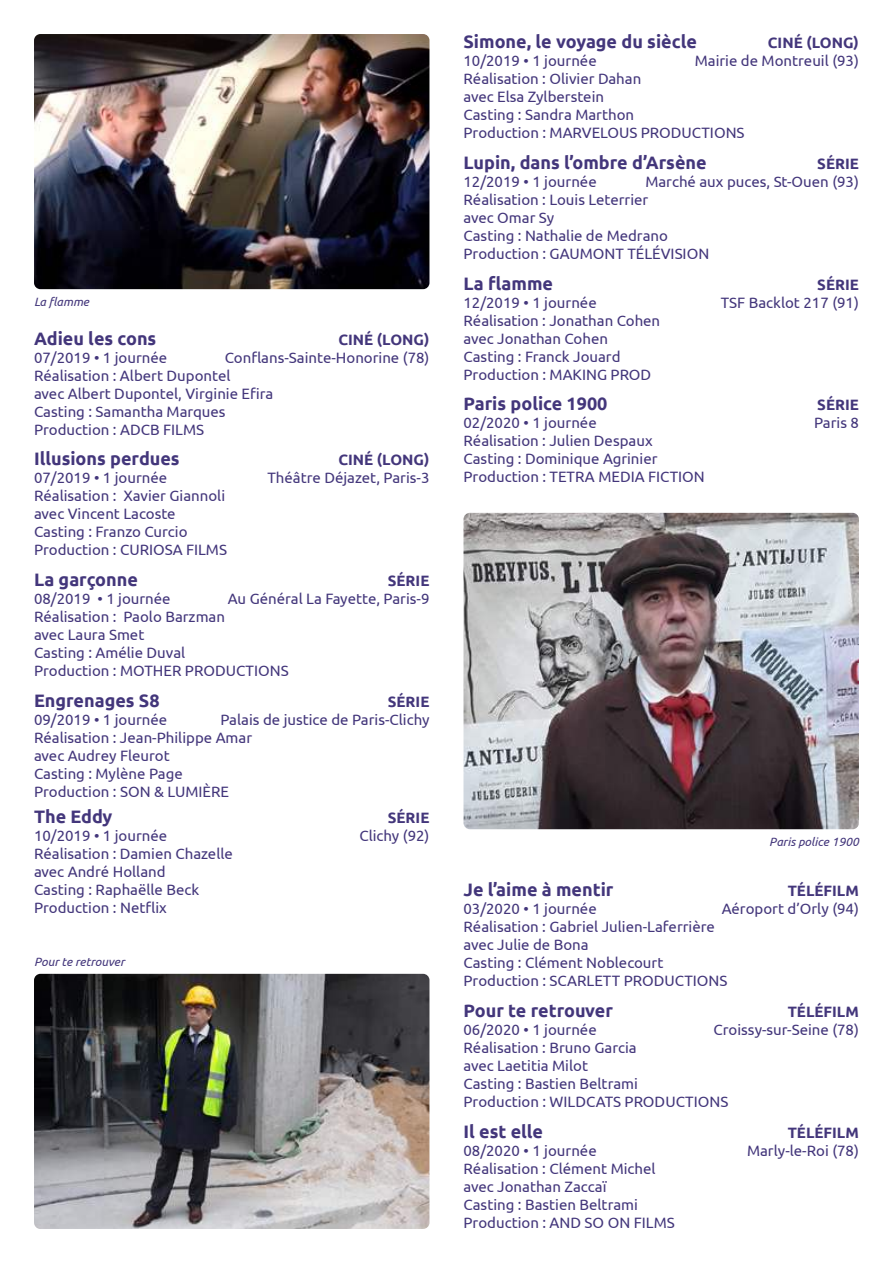
<style>
.page{position:relative;width:893px;height:1263px;background:#fff}
.page>*{position:absolute;margin:0;border:0;box-sizing:border-box;transform-origin:0 0}
.t1{font:700 18px "Ubuntu";color:#43367b}
.t2{font:15px/18px "Ubuntu";color:#43367b}
.t3{font:700 15px "Ubuntu";color:#43367b}
.t4{font:italic 12px "Ubuntu";color:#43367b}
</style>
<div class="page">
<img style="left:34px;top:34px;width:395px;height:255px">
<img style="left:463px;top:513px;width:396px;height:316px">
<img style="left:34px;top:974px;width:395px;height:255px">
<p class="t4" style="left:34px;top:295px;width:57px">La flamme</p>
<p class="t1" style="left:34px;top:330px;width:124px">Adieu les cons</p>
<p class="t3" style="left:338px;top:330px;width:93px">CINÉ (LONG)</p>
<p class="t2" style="left:34px;top:348px;width:135px">07/2019 • 1 journée</p>
<p class="t2" style="left:34px;top:348px;width:397px;text-indent:191px">Conflans-Sainte-Honorine (78)<br>Réalisation : Albert Dupontel<br>avec Albert Dupontel, Virginie Efira<br>Casting : Samantha Marques<br>Production : ADCB FILMS</p>
<p class="t1" style="left:34px;top:451px;width:147px">Illusions perdues</p>
<p class="t3" style="left:338px;top:451px;width:93px">CINÉ (LONG)</p>
<p class="t2" style="left:34px;top:470px;width:135px">07/2019 • 1 journée</p>
<p class="t2" style="left:267px;top:470px;width:164px">Théâtre Déjazet, Paris-3</p>
<p class="t2" style="left:34px;top:488px;width:195px">Réalisation : Xavier Giannoli avec Vincent Lacoste<br>Casting : Franzo Curcio<br>Production : CURIOSA FILMS</p>
<p class="t1" style="left:34px;top:572px;width:105px">La garçonne</p>
<p class="t3" style="left:388px;top:574px;width:43px">SÉRIE</p>
<p class="t2" style="left:34px;top:591px;width:138px">08/2019 • 1 journée</p>
<p class="t2" style="left:228px;top:591px;width:203px">Au Général La Fayette, Paris-9</p>
<p class="t2" style="left:34px;top:609px;width:256px">Réalisation : Paolo Barzman<br>avec Laura Smet<br>Casting : Amélie Duval<br>Production : MOTHER PRODUCTIONS</p>
<p class="t1" style="left:34px;top:692px;width:127px">Engrenages S8</p>
<p class="t3" style="left:388px;top:695px;width:43px">SÉRIE</p>
<p class="t2" style="left:34px;top:711px;width:135px">09/2019 • 1 journée</p>
<p class="t2" style="left:34px;top:711px;width:397px;text-indent:186px">Palais de justice de Paris-Clichy<br>Réalisation : Jean-Philippe Amar<br>avec Audrey Fleurot<br>Casting : Mylène Page<br>Production : SON &amp; LUMIÈRE</p>
<p class="t1" style="left:34px;top:809px;width:80px">The Eddy</p>
<p class="t3" style="left:388px;top:811px;width:43px">SÉRIE</p>
<p class="t2" style="left:34px;top:828px;width:135px">10/2019 • 1 journée</p>
<p class="t2" style="left:359px;top:828px;width:72px">Clichy (92)</p>
<p class="t2" style="left:34px;top:846px;width:200px">Réalisation : Damien Chazelle avec André Holland<br>Casting : Raphaëlle Beck<br>Production : Netflix</p>
<p class="t4" style="left:34px;top:957px;width:92px">Pour te retrouver</p>
<p class="t1" style="left:463px;top:34px;width:235px">Simone, le voyage du siècle</p>
<p class="t3" style="left:768px;top:34px;width:93px">CINÉ (LONG)</p>
<p class="t2" style="left:463px;top:53px;width:135px">10/2019 • 1 journée</p>
<p class="t2" style="left:695px;top:53px;width:166px">Mairie de Montreuil (93)</p>
<p class="t2" style="left:463px;top:71px;width:283px">Réalisation : Olivier Dahan<br>avec Elsa Zylberstein<br>Casting : Sandra Marthon<br>Production : MARVELOUS PRODUCTIONS</p>
<p class="t1" style="left:463px;top:154px;width:245px">Lupin, dans l’ombre d’Arsène</p>
<p class="t3" style="left:817px;top:157px;width:43px">SÉRIE</p>
<p class="t2" style="left:463px;top:173px;width:135px">12/2019 • 1 journée</p>
<p class="t2" style="left:463px;top:173px;width:397px;text-indent:182px">Marché aux puces, St-Ouen (93)<br>Réalisation : Louis Leterrier<br>avec Omar Sy<br>Casting : Nathalie de Medrano<br>Production : GAUMONT TÉLÉVISION</p>
<p class="t1" style="left:463px;top:272px;width:91px">La flamme</p>
<p class="t3" style="left:817px;top:278px;width:43px">SÉRIE</p>
<p class="t2" style="left:463px;top:294px;width:135px">12/2019 • 1 journée</p>
<p class="t2" style="left:721px;top:294px;width:140px">TSF Backlot 217 (91)</p>
<p class="t2" style="left:463px;top:312px;width:198px">Réalisation : Jonathan Cohen avec Jonathan Cohen<br>Casting : Franck Jouard<br>Production : MAKING PROD</p>
<p class="t1" style="left:463px;top:396px;width:145px">Paris police 1900</p>
<p class="t3" style="left:817px;top:398px;width:43px">SÉRIE</p>
<p class="t2" style="left:463px;top:415px;width:135px">02/2020 • 1 journée</p>
<p class="t2" style="left:814px;top:415px;width:46px">Paris 8</p>
<p class="t2" style="left:463px;top:433px;width:243px">Réalisation : Julien Despaux<br>Casting : Dominique Agrinier<br>Production : TETRA MEDIA FICTION</p>
<p class="t4" style="left:769px;top:837px;width:91px">Paris police 1900</p>
<p class="t1" style="left:463px;top:882px;width:152px">Je l’aime à mentir</p>
<p class="t3" style="left:788px;top:884px;width:73px">TÉLÉFILM</p>
<p class="t2" style="left:463px;top:901px;width:135px">03/2020 • 1 journée</p>
<p class="t2" style="left:722px;top:901px;width:139px">Aéroport d’Orly (94)</p>
<p class="t2" style="left:463px;top:919px;width:265px">Réalisation : Gabriel Julien-Laferrière avec Julie de Bona<br>Casting : Clément Noblecourt<br>Production : SCARLETT PRODUCTIONS</p>
<p class="t1" style="left:463px;top:1003px;width:151px">Pour te retrouver</p>
<p class="t3" style="left:788px;top:1005px;width:73px">TÉLÉFILM</p>
<p class="t2" style="left:463px;top:1022px;width:135px">06/2020 • 1 journée</p>
<p class="t2" style="left:713px;top:1022px;width:147px">Croissy-sur-Seine (78)</p>
<p class="t2" style="left:463px;top:1040px;width:266px">Réalisation : Bruno Garcia<br>avec Laetitia Milot<br>Casting : Bastien Beltrami<br>Production : WILDCATS PRODUCTIONS</p>
<p class="t1" style="left:463px;top:1123px;width:81px">Il est elle</p>
<p class="t3" style="left:788px;top:1126px;width:73px">TÉLÉFILM</p>
<p class="t2" style="left:463px;top:1142px;width:135px">08/2020 • 1 journée</p>
<p class="t2" style="left:747px;top:1142px;width:113px">Marly-le-Roi (78)</p>
<p class="t2" style="left:463px;top:1160px;width:213px">Réalisation : Clément Michel avec Jonathan Zaccaï<br>Casting : Bastien Beltrami<br>Production : AND SO ON FILMS</p>
</div>
